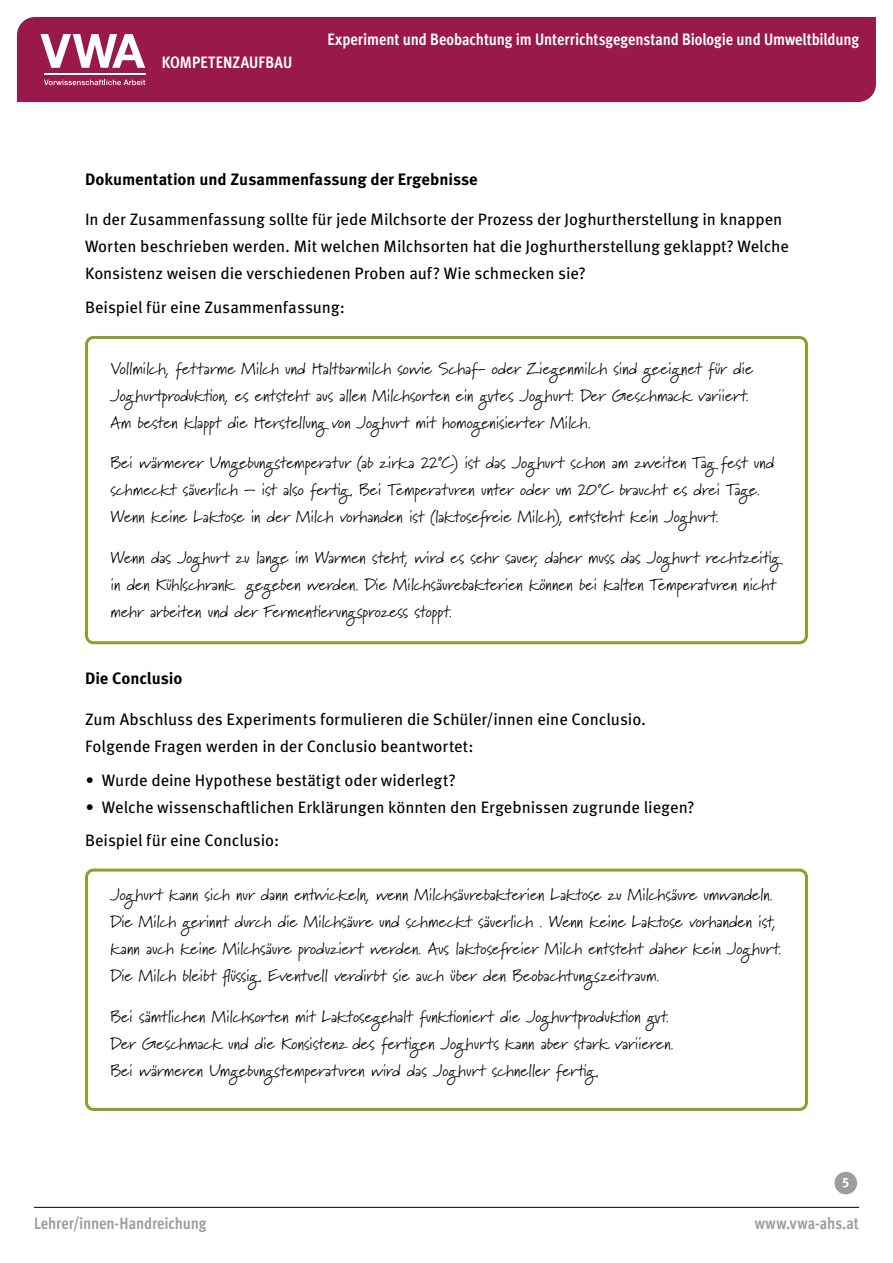
<style>
.page{position:relative;width:893px;height:1263px;background:#fff}
.page>*{position:absolute;margin:0;border:0;box-sizing:border-box;transform-origin:0 0}
.t1{font:16.5px/27px "Marydale";color:#000}
.t2{font:16.5px/27px "Meta Pro";letter-spacing:-.005em;color:#000}
.t3{font:700 condensed 16.5px "Meta Pro";letter-spacing:-.005em;color:#fff}
.t4{font:700 16.5px "Meta Pro";letter-spacing:-.005em;color:#000}
.t5{font:700 condensed 16.5px "Meta Pro";letter-spacing:-.01em;color:#9d9d9c}
.t6{font:700 13.5px "Meta Pro";color:#fff}
</style>
<div class="page">
<div style="left:85px;top:868px;width:723px;height:243px;border:3px solid #85a32a;border-radius:7px"></div>
<div style="left:85px;top:336px;width:723px;height:308px;border:3px solid #85a32a;border-radius:7px"></div>
<hr style="left:34px;top:1207px;width:825px;height:1px;background:#000">
<div style="left:834px;top:1172px;width:23px;height:22px;background:#9d9d9c;border-radius:50%"></div>
<div style="left:17px;top:17px;width:859px;height:85px;background:#9a194b"></div>
<hr style="left:44px;top:74px;width:101px;height:1px;background:#fff">
<svg style="left:44px;top:80px;width:101px;height:5px"></svg>
<svg style="left:40px;top:34px;width:105px;height:34px"></svg>
<p class="t3" style="left:162px;top:49px;width:132px">KOMPETENZAUFBAU</p>
<p class="t3" style="left:327px;top:27px;width:533px">Experiment und Beobachtung im Unterrichtsgegenstand Biologie und Umweltbildung</p>
<p class="t4" style="left:85px;top:166px;width:394px">Dokumentation und Zusammenfassung der Ergebnisse</p>
<p class="t2" style="left:85px;top:205px;width:705px">In der Zusammenfassung sollte für jede Milchsorte der Prozess der Joghurtherstellung in knappen<br>Worten beschrieben werden. Mit welchen Milchsorten hat die Joghurtherstellung geklappt? Welche<br>Konsistenz weisen die verschiedenen Proben auf? Wie schmecken sie?</p>
<p class="t2" style="left:85px;top:293px;width:261px">Beispiel für eine Zusammenfassung:</p>
<p class="t1" style="left:111px;top:355px;width:644px">Vollmilch, fettarme Milch und Haltbarmilch sowie Schaf- oder Ziegenmilch sind geeignet für die<br>Joghurtproduktion, es entsteht aus allen Milchsorten ein gutes Joghurt. Der Geschmack variiert.<br>Am besten klappt die Herstellung von Joghurt mit homogenisierter Milch.</p>
<p class="t1" style="left:111px;top:449px;width:665px">Bei wärmerer Umgebungstemperatur (ab zirka 22°C) ist das Joghurt schon am zweiten Tag fest und schmeckt säuerlich – ist also fertig. Bei Temperaturen unter oder um 20°C braucht es drei Tage.<br>Wenn keine Laktose in der Milch vorhanden ist (laktosefreie Milch), entsteht kein Joghurt.</p>
<p class="t1" style="left:111px;top:544px;width:670px">Wenn das Joghurt zu lange im Warmen steht, wird es sehr sauer, daher muss das Joghurt rechtzeitig in den Kühlschrank gegeben werden. Die Milchsäurebakterien können bei kalten Temperaturen nicht mehr arbeiten und der Fermentierungsprozess stoppt.</p>
<p class="t4" style="left:85px;top:666px;width:99px">Die Conclusio</p>
<p class="t2" style="left:85px;top:704px;width:562px">Zum Abschluss des Experiments formulieren die Schüler/innen eine Conclusio.<br>Folgende Fragen werden in der Conclusio beantwortet:</p>
<p class="t2" style="left:85px;top:765px;width:611px">∙ Wurde deine Hypothese bestätigt oder widerlegt?<br>∙ Welche wissenschaftlichen Erklärungen könnten den Ergebnissen zugrunde liegen?</p>
<p class="t2" style="left:85px;top:826px;width:196px">Beispiel für eine Conclusio:</p>
<p class="t1" style="left:111px;top:881px;width:672px">Joghurt kann sich nur dann entwickeln, wenn Milchsäurebakterien Laktose zu Milchsäure umwandeln.<br>Die Milch gerinnt durch die Milchsäure und schmeckt säuerlich . Wenn keine Laktose vorhanden ist, kann auch keine Milchsäure produziert werden. Aus laktosefreier Milch entsteht daher kein Joghurt.<br>Die Milch bleibt flüssig. Eventuell verdirbt sie auch über den Beobachtungszeitraum.</p>
<p class="t1" style="left:111px;top:1003px;width:565px">Bei sämtlichen Milchsorten mit Laktosegehalt funktioniert die Joghurtproduktion gut.<br>Der Geschmack und die Konsistenz des fertigen Joghurts kann aber stark variieren.<br>Bei wärmeren Umgebungstemperaturen wird das Joghurt schneller fertig.</p>
<p class="t6" style="left:842px;top:1172px;width:8px">5</p>
<p class="t5" style="left:34px;top:1210px;width:174px">Lehrer/innen-Handreichung</p>
<p class="t5" style="left:755px;top:1210px;width:106px">www.vwa-ahs.at</p>
</div>
